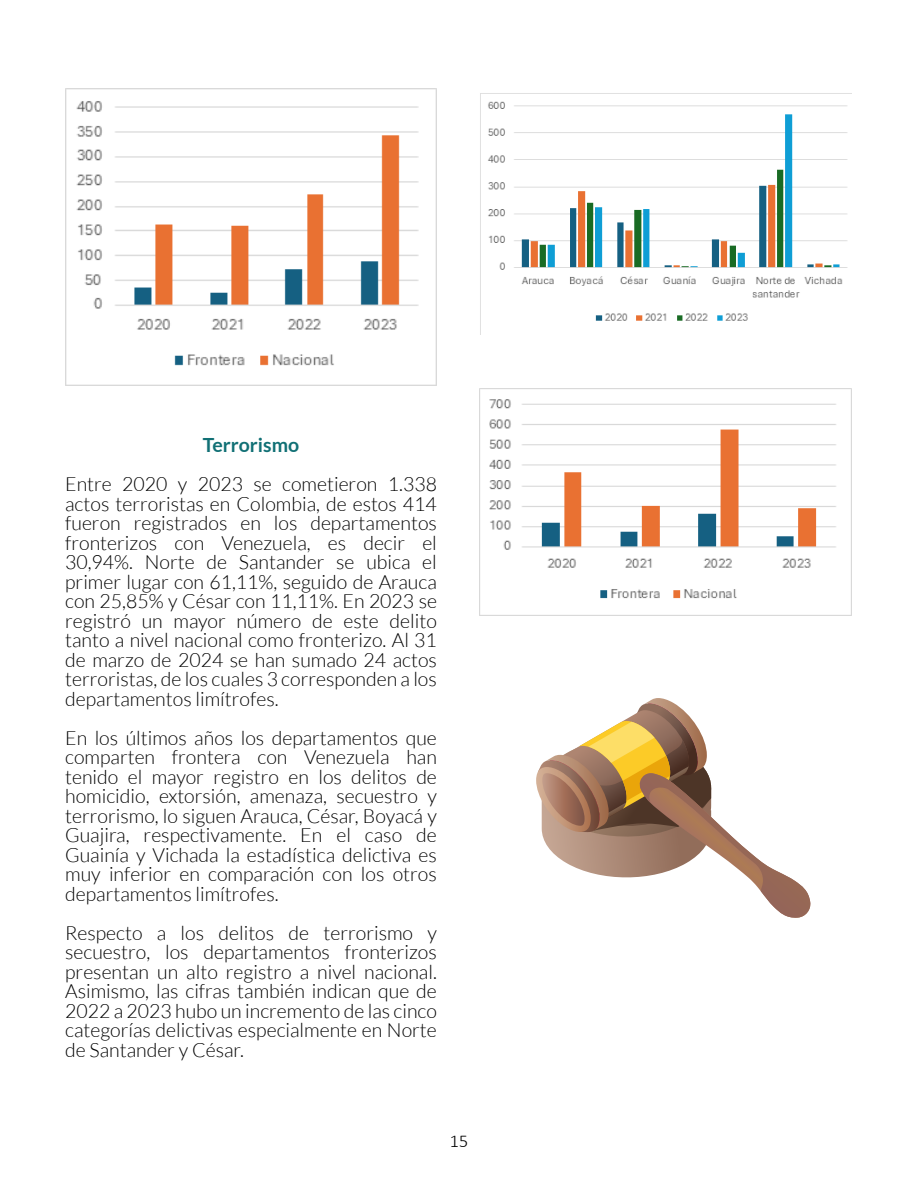
<style>
.page{position:relative;width:918px;height:1188px;background:#fff}
.page>*{position:absolute;margin:0;border:0;box-sizing:border-box;transform-origin:0 0}
.t1{font:300 19.5px/19.5px "Lato";color:#000;text-align:justify}
.t2{font:700 19.5px "Lato";color:#117075}
.t3{font:300 18px "Calibri";color:#000}
</style>
<div class="page">
<svg style="left:536px;top:698px;width:275px;height:220px"></svg>
<img style="left:480px;top:93px;width:372px;height:241px">
<img style="left:66px;top:88px;width:371px;height:297px">
<img style="left:480px;top:388px;width:372px;height:228px">
<p class="t2" style="left:203px;top:434px;width:98px">Terrorismo</p>
<p class="t1" style="left:65px;top:475px;width:373px">Entre 2020 y 2023 se cometieron 1.338 actos terroristas en Colombia, de estos 414 fueron registrados en los departamentos fronterizos con Venezuela, es decir el 30,94%. Norte de Santander se ubica el primer lugar con 61,11%, seguido de Arauca con 25,85% y César con 11,11%. En 2023 se registró un mayor número de este delito tanto a nivel nacional como fronterizo. Al 31 de marzo de 2024 se han sumado 24 actos terroristas, de los cuales 3 corresponden a los departamentos limítrofes.</p>
<p class="t1" style="left:65px;top:728px;width:373px">En los últimos años los departamentos que comparten frontera con Venezuela han tenido el mayor registro en los delitos de homicidio, extorsión, amenaza, secuestro y terrorismo, lo siguen Arauca, César, Boyacá y Guajira, respectivamente. En el caso de Guainía y Vichada la estadística delictiva es muy inferior en comparación con los otros departamentos limítrofes.</p>
<p class="t1" style="left:65px;top:923px;width:373px">Respecto a los delitos de terrorismo y secuestro, los departamentos fronterizos presentan un alto registro a nivel nacional.<br>Asimismo, las cifras también indican que de 2022 a 2023 hubo un incremento de las cinco categorías delictivas especialmente en Norte de Santander y César.</p>
<p class="t3" style="left:450px;top:1130px;width:20px">15</p>
</div>
